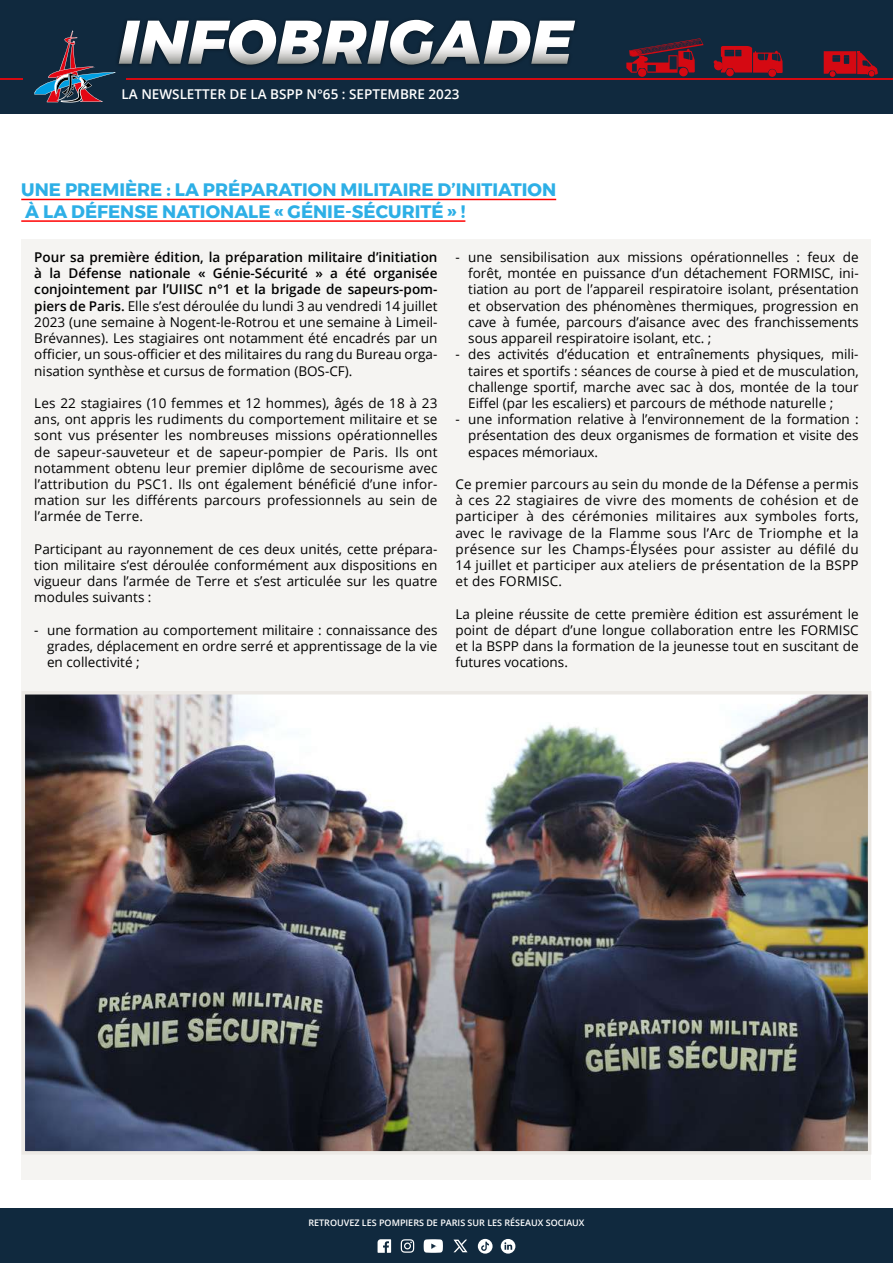
<style>
.page{position:relative;width:893px;height:1263px;background:#fff}
.page>*{position:absolute;margin:0;border:0;box-sizing:border-box;transform-origin:0 0}
.t1{font:italic 800 61.5px "Montserrat";letter-spacing:.01em;color:#fff}
.t2{font:700 18px/21.6px "Montserrat";color:#2dafe6}
.t3{font:13.5px/16.2px "Open Sans";color:#000;text-align:justify}
.t4{font:600 13.5px "Open Sans";color:#fff}
.t5{font:600 9px "Open Sans";color:#fff}
.s1{font-weight:600}
</style>
<div class="page">
<div style="left:0;top:0;width:893px;height:114px;background:#10293e"></div>
<svg style="left:34px;top:31px;width:81px;height:72px"></svg>
<hr style="left:127px;top:78px;width:766px;height:2px;background:#d50911">
<hr style="left:0;top:78px;width:23px;height:2px;background:#d50911">
<div style="left:115px;top:17px;width:464px;height:52px;background:#000;opacity:.5"></div>
<svg style="left:824px;top:51px;width:54px;height:26px"></svg>
<svg style="left:714px;top:46px;width:69px;height:31px"></svg>
<svg style="left:626px;top:38px;width:78px;height:39px"></svg>
<div style="left:0;top:1208px;width:893px;height:55px;background:#10293e"></div>
<svg style="left:378px;top:1239px;width:13px;height:14px"></svg>
<svg style="left:401px;top:1239px;width:13px;height:14px"></svg>
<svg style="left:424px;top:1239px;width:19px;height:14px"></svg>
<svg style="left:478px;top:1239px;width:15px;height:14px"></svg>
<svg style="left:501px;top:1239px;width:14px;height:14px"></svg>
<svg style="left:453px;top:1239px;width:14px;height:13px"></svg>
<div style="left:22px;top:239px;width:849px;height:940px;background:#f5f4f2"></div>
<img style="left:26px;top:695px;width:841px;height:455px">
<div style="left:22px;top:691px;width:849px;height:463px;border:3px solid #ece9e5"></div>
<hr style="left:21px;top:199px;width:535px;height:1px;background:#f00">
<hr style="left:21px;top:220px;width:444px;height:2px;background:#f00">
<h1 class="t1" style="left:118px;top:-8px;width:456px">INFOBRIGADE</h1>
<p class="t4" style="left:122px;top:85px;width:339px">LA NEWSLETTER DE LA BSPP N°65 : SEPTEMBRE 2023</p>
<p class="t4" style="left:322px;top:86px;width:137px">56 NOVEMBRE 2022</p>
<h2 class="t2" style="left:21px;top:179px;width:536px">UNE PREMIÈRE : LA PRÉPARATION MILITAIRE D’INITIATION<br>À LA DÉFENSE NATIONALE « GÉNIE-SÉCURITÉ » !</h2>
<p class="t3" style="left:34px;top:249px;width:405px"><span class="s1">Pour sa première édition, la préparation militaire d’initiation à la Défense nationale « Génie-Sécurité » a été organisée conjointement par l’UIISC n°1 et la brigade de sapeurs-pom&shy;piers de Paris.</span> Elle s’est déroulée du lundi 3 au vendredi 14 juillet 2023 (une semaine à Nogent-le-Rotrou et une semaine à Limeil-Brévannes). Les stagiaires ont notamment été encadrés par un officier, un sous-officier et des militaires du rang du Bureau orga&shy;nisation synthèse et cursus de formation (BOS-CF).</p>
<p class="t3" style="left:34px;top:395px;width:405px">Les 22 stagiaires (10 femmes et 12 hommes), âgés de 18 à 23 ans, ont appris les rudiments du comportement militaire et se sont vus présenter les nombreuses missions opérationnelles de sapeur-sauveteur et de sapeur-pompier de Paris. Ils ont notamment obtenu leur premier diplôme de secourisme avec l’attribution du PSC1. Ils ont également bénéficié d’une infor&shy;mation sur les différents parcours professionnels au sein de l’armée de Terre.</p>
<p class="t3" style="left:34px;top:540px;width:405px">Participant au rayonnement de ces deux unités, cette prépara&shy;tion militaire s’est déroulée conformément aux dispositions en vigueur dans l’armée de Terre et s’est articulée sur les quatre modules suivants :</p>
<p class="t3" style="left:47px;top:621px;width:392px;text-indent:-13px">- une formation au comportement militaire : connaissance des grades, déplacement en ordre serré et apprentissage de la vie en collectivité ;</p>
<p class="t3" style="left:468px;top:249px;width:392px;text-indent:-13px">- une sensibilisation aux missions opérationnelles : feux de forêt, montée en puissance d’un détachement FORMISC, ini&shy;tiation au port de l’appareil respiratoire isolant, présentation et observation des phénomènes thermiques, progression en cave à fumée, parcours d’aisance avec des franchissements sous appareil respiratoire isolant, etc. ;</p>
<p class="t3" style="left:468px;top:346px;width:392px;text-indent:-13px">- des activités d’éducation et entraînements physiques, mili&shy;taires et sportifs : séances de course à pied et de musculation, challenge sportif, marche avec sac à dos, montée de la tour Eiffel (par les escaliers) et parcours de méthode naturelle ;</p>
<p class="t3" style="left:468px;top:411px;width:392px;text-indent:-13px">- une information relative à l’environnement de la formation : présentation des deux organismes de formation et visite des espaces mémoriaux.</p>
<p class="t3" style="left:455px;top:476px;width:405px">Ce premier parcours au sein du monde de la Défense a permis à ces 22 stagiaires de vivre des moments de cohésion et de participer à des cérémonies militaires aux symboles forts, avec le ravivage de la Flamme sous l’Arc de Triomphe et la présence sur les Champs-Élysées pour assister au défilé du 14 juillet et participer aux ateliers de présentation de la BSPP et des FORMISC.</p>
<p class="t3" style="left:455px;top:605px;width:405px">La pleine réussite de cette première édition est assurément le point de départ d’une longue collaboration entre les FORMISC et la BSPP dans la formation de la jeunesse tout en suscitant de futures vocations.</p>
<p class="t5" style="left:308px;top:1217px;width:278px">RETROUVEZ LES POMPIERS DE PARIS SUR LES RÉSEAUX SOCIAUX</p>
</div>
